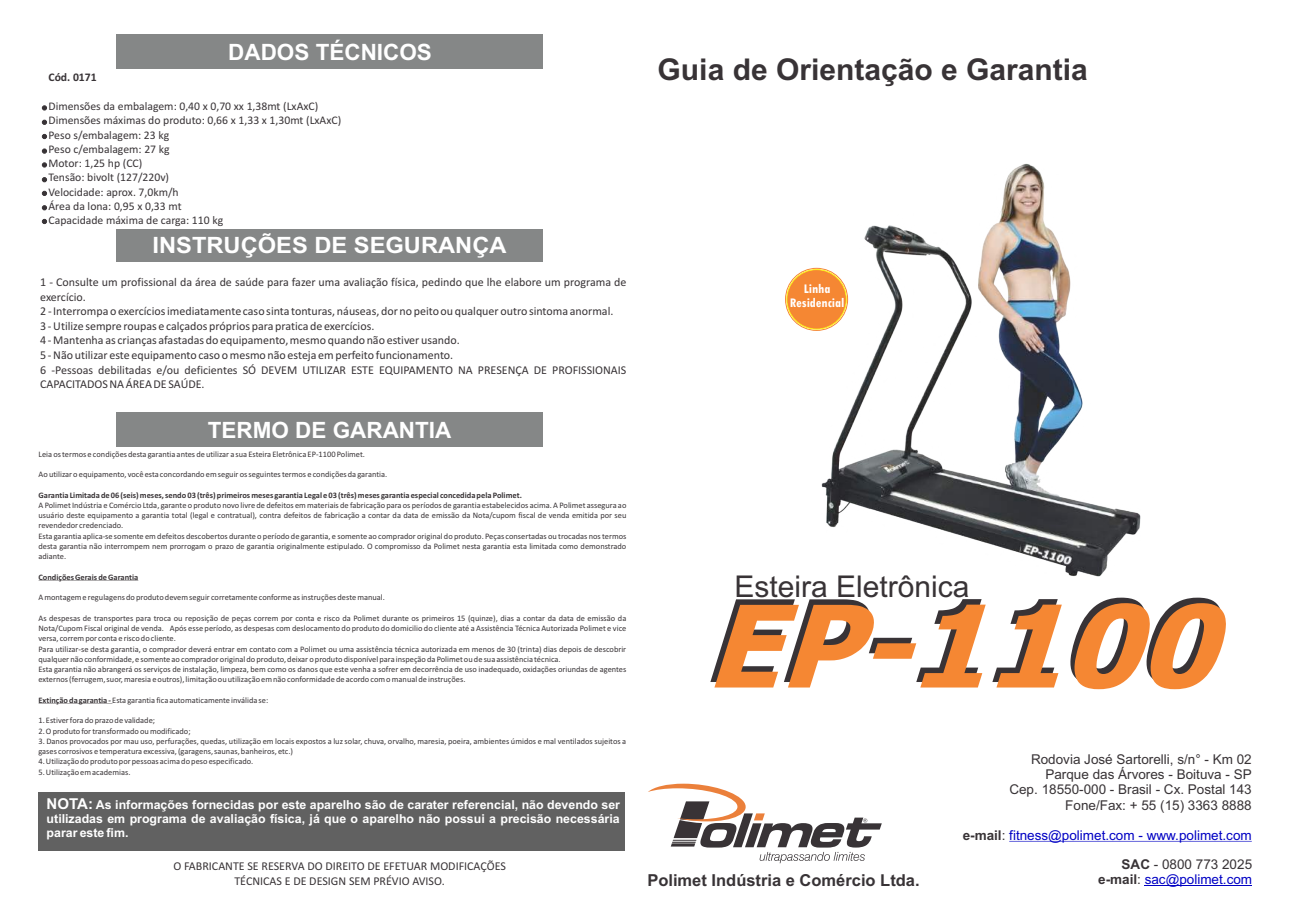
<style>
.page{position:relative;width:1290px;height:920px;background:#fff}
.page>*{position:absolute;margin:0;border:0;box-sizing:border-box;transform-origin:0 0}
.t1{font:italic 700 113.7px "Tahoma";color:#383336;scale:1.05 1}
.t2{font:700 30px "Arial";color:#383336}
.t3{font:30px "Arial";color:#383336}
.t4{font:700 22.5px "Arial";color:#fff}
.t5{font:700 22.5px "Arial";color:#fff;scale:1.05 1}
.t6{font:700 16.5px "Arial";color:#383336}
.t7{font:700 condensed 13.95px/14.9px "Tw Cen";color:#fff;text-align:center}
.t8{font:13.5px/15.1px "Arial";color:#383336;text-align:right}
.t9{font:13.5px/29.4px "Arial";color:#0000c4;text-align:right}
.t10{font:700 12.3px/14.1px "Arial";color:#fff;text-align:justify}
.t11{font:12px/14.7px "Calibri";color:#383336}
.t12{font:11.7px/14.2px "Calibri";color:#383336}
.t13{font:700 11.7px "Calibri";color:#383336}
.t14{font:8.4px/10.2px "Calibri";color:#383336}
.t15{font:700 8.4px "Calibri";color:#383336}
.s1{font-weight:700}
.s2{font-size:15px}
.s3{font-weight:700;color:#383336}
.s4{color:#383336}
</style>
<div class="page">
<div style="left:116px;top:34px;width:427px;height:35px;background:#858787"></div>
<div style="left:116px;top:412px;width:427px;height:35px;background:#858787"></div>
<div style="left:116px;top:229px;width:427px;height:32px;background:#858787"></div>
<div style="left:39px;top:793px;width:586px;height:58px;background:#616161"></div>
<hr style="left:39px;top:580px;width:99px;height:1px;background:#383336">
<hr style="left:39px;top:703px;width:73px;height:1px;background:#383336">
<svg style="left:42px;top:106px;width:5px;height:4px"></svg>
<svg style="left:42px;top:120px;width:5px;height:5px"></svg>
<svg style="left:42px;top:191px;width:5px;height:5px"></svg>
<svg style="left:42px;top:149px;width:5px;height:4px"></svg>
<svg style="left:42px;top:177px;width:5px;height:5px"></svg>
<svg style="left:42px;top:134px;width:5px;height:5px"></svg>
<svg style="left:42px;top:163px;width:5px;height:4px"></svg>
<svg style="left:42px;top:205px;width:5px;height:5px"></svg>
<svg style="left:42px;top:219px;width:5px;height:5px"></svg>
<div style="left:786px;top:269px;width:61px;height:60px;background:#f58733;border:1px solid #fff212;border-radius:50%"></div>
<img style="left:821px;top:164px;width:320px;height:412px">
<hr style="left:1009px;top:841px;width:126px;height:1px;background:#0000c4">
<hr style="left:1135px;top:841px;width:117px;height:1px;background:#0000c4">
<hr style="left:1145px;top:885px;width:107px;height:1px;background:#0000c4">
<svg style="left:648px;top:784px;width:234px;height:79px"></svg>
<h3 class="t4" style="left:228px;top:43px;width:205px">DADOS TÉCNICOS</h3>
<h3 class="t13" style="left:48px;top:73px;width:50px">Cód. 0171</h3>
<p class="t12" style="left:48px;top:100px;width:294px">Dimensões da embalagem: 0,40 x 0,70 xx 1,38mt (LxAxC)<br>Dimensões máximas do produto: 0,66 x 1,33 x 1,30mt (LxAxC)<br>Peso s/embalagem: 23 kg<br>Peso c/embalagem: 27 kg<br>Motor: 1,25 hp (CC)<br>Tensão: bivolt (127/220v)<br>Velocidade: aprox. 7,0km/h<br>Área da lona: 0,95 x 0,33 mt<br>Capacidade máxima de carga: 110 kg</p>
<h3 class="t5" style="left:153px;top:236px;width:339px">INSTRUÇÕES DE SEGURANÇA</h3>
<p class="t11" style="left:40px;top:276px;width:588px">1 - Consulte um profissional da área de saúde para fazer uma avaliação física, pedindo que lhe elabore um programa de exercício.<br>2 - Interrompa o exercícios imediatamente caso sinta tonturas, náuseas, dor no peito ou qualquer outro sintoma anormal.<br>3 - Utilize sempre roupas e calçados próprios para pratica de exercícios.<br>4 - Mantenha as crianças afastadas do equipamento, mesmo quando não estiver usando.<br>5 - Não utilizar este equipamento caso o mesmo não esteja em perfeito funcionamento.<br>6 -Pessoas debilitadas e/ou deficientes SÓ DEVEM UTILIZAR ESTE EQUIPAMENTO NA PRESENÇA DE PROFISSIONAIS CAPACITADOS NA ÁREA DE SAÚDE.</p>
<h3 class="t4" style="left:208px;top:421px;width:245px">TERMO DE GARANTIA</h3>
<p class="t14" style="left:39px;top:449px;width:328px">Leia os termos e condições desta garantia antes de utilizar a sua Esteira Eletrônica EP-1100 Polimet.</p>
<p class="t14" style="left:39px;top:470px;width:350px">Ao utilizar o equipamento, você esta concordando em seguir os seguintes termos e condições da garantia.</p>
<p class="t15" style="left:39px;top:491px;width:485px">Garantia Limitada de 06 (seis) meses, sendo 03 (três) primeiros meses garantia Legal e 03 (três) meses garantia especial concedida pela Polimet.</p>
<p class="t14" style="left:39px;top:501px;width:589px">A Polimet Indústria e Comércio Ltda, garante o produto novo livre de defeitos em materiais de fabricação para os períodos de garantia estabelecidos acima. A Polimet assegura ao usuário deste equipamento a garantia total (legal e contratual), contra defeitos de fabricação a contar da data de emissão da Nota/cupom fiscal de venda emitida por seu revendedor credenciado.<br>Esta garantia aplica-se somente em defeitos descobertos durante o período de garantia, e somente ao comprador original do produto. Peças consertadas ou trocadas nos termos desta garantia não interrompem nem prorrogam o prazo de garantia originalmente estipulado. O compromisso da Polimet nesta garantia esta limitada como demonstrado adiante.</p>
<p class="t15" style="left:39px;top:573px;width:101px">Condições Gerais de Garantia</p>
<p class="t14" style="left:39px;top:593px;width:348px">A montagem e regulagens do produto devem seguir corretamente conforme as instruções deste manual.</p>
<p class="t14" style="left:38px;top:613px;width:589px">As despesas de transportes para troca ou reposição de peças correm por conta e risco da Polimet durante os primeiros 15 (quinze), dias a contar da data de emissão da Nota/Cupom Fiscal original de venda. Após esse período, as despesas com deslocamento do produto do domicilio do cliente até a Assistência Técnica Autorizada Polimet e vice versa, correm por conta e risco do cliente.<br>Para utilizar-se desta garantia, o comprador deverá entrar em contato com a Polimet ou uma assistência técnica autorizada em menos de 30 (trinta) dias depois de descobrir qualquer não conformidade, e somente ao comprador original do produto, deixar o produto disponível para inspeção da Polimet ou de sua assistência técnica.<br>Esta garantia não abrangerá os serviços de instalação, limpeza, bem como os danos que este venha a sofrer em decorrência de uso inadequado, oxidações oriundas de agentes externos (ferrugem, suor, maresia e outros), limitação ou utilização em não conformidade de acordo com o manual de instruções.</p>
<p class="t14" style="left:38px;top:696px;width:231px"><span class="s1">Extinção da garantia -</span> Esta garantia fica automaticamente inválida se:</p>
<p class="t14" style="left:38px;top:716px;width:118px">1. Estiver fora do prazo de validade;</p>
<p class="t14" style="left:38px;top:726px;width:154px">2. O produto for transformado ou modificado;</p>
<p class="t14" style="left:38px;top:737px;width:589px">3. Danos provocados por mau uso, perfurações, quedas, utilização em locais expostos a luz solar, chuva, orvalho, maresia, poeira, ambientes úmidos e mal ventilados sujeitos a gases corrosivos e temperatura excessiva, (garagens, saunas, banheiros, etc.)</p>
<p class="t14" style="left:38px;top:757px;width:216px">4. Utilização do produto por pessoas acima do peso especificado.</p>
<p class="t14" style="left:38px;top:767px;width:94px">5. Utilização em academias.</p>
<h3 class="t10" style="left:47px;top:799px;width:575px"><span class="s2">NOTA:</span> As informações fornecidas por este aparelho são de carater referencial, não devendo ser utilizadas em programa de avaliação física, já que o aparelho não possui a precisão necessária parar este fim.</h3>
<h3 class="t11" style="left:173px;top:860px;width:334px;text-align:center">O FABRICANTE SE RESERVA DO DIREITO DE EFETUAR MODIFICAÇÕES<br>TÉCNICAS E DE DESIGN SEM PRÉVIO AVISO.</h3>
<h2 class="t2" style="left:658px;top:58px;width:432px">Guia de Orientação e Garantia</h2>
<h3 class="t7" style="left:790px;top:282px;width:56px">Linha<br>Residencial</h3>
<h2 class="t3" style="left:734px;top:575px;width:237px">Esteira Eletrônica</h2>
<h1 class="t1" style="left:701px;top:595px;width:518px">EP-1100</h1>
<h3 class="t8" style="left:1009px;top:753px;width:244px">Rodovia José Sartorelli, s/n° - Km 02<br>Parque das Árvores - Boituva - SP<br>Cep. 18550-000 - Brasil - Cx. Postal 143<br>Fone/Fax: + 55 (15) 3363 8888</h3>
<h3 class="t9" style="left:963px;top:821px;width:291px"><span class="s3">e-mail</span><span class="s4">:</span> fitness@polimet.com - www.polimet.com<br><span class="s3">SAC</span> <span class="s4">- 0800 773 2025</span></h3>
<h3 class="t6" style="left:647px;top:874px;width:274px">Polimet Indústria e Comércio Ltda.</h3>
<h3 class="t9" style="left:1098px;top:866px;width:155px"><span class="s3">e-mail</span><span class="s4">:</span> sac@polimet.com</h3>
</div>
